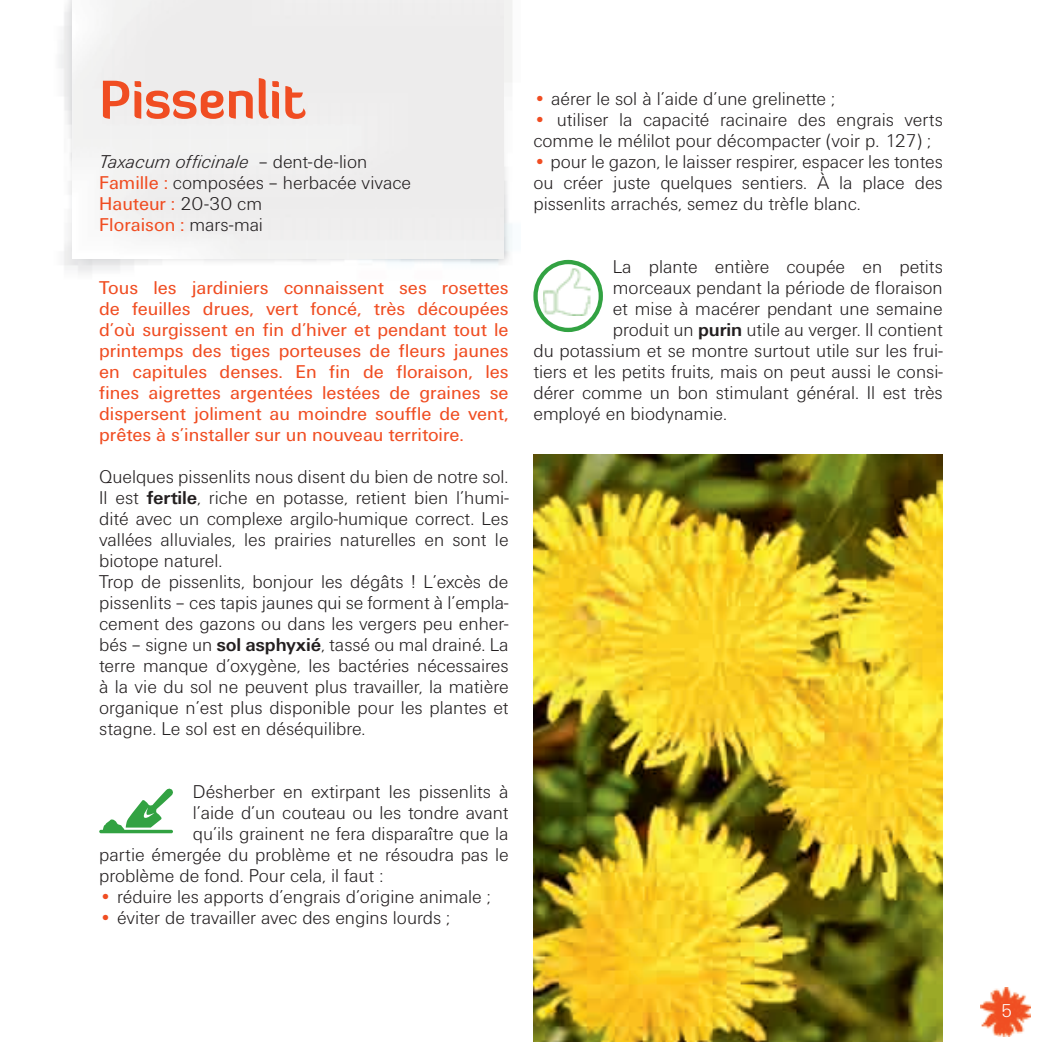
<style>
.page{position:relative;width:1042px;height:1042px;background:#fff}
.page>*{position:absolute;margin:0;border:0;box-sizing:border-box;transform-origin:0 0}
.t1{font:700 52.5px "Diavlo";color:#f04d22}
.t2{font:300 19.25px/21px "Unitus LH";color:#231f20}
.t3{font:19.25px/21px "Unitus";color:#f04d22}
.t4{font:300 19.25px "Unitus LH";color:#fff}
.s1{font-style:italic}
.s2{font-family:"Unitus";font-weight:400;color:#f04d22}
.s3{font-family:"Unitus LH";font-weight:300;color:#231f20}
.s4{font-family:"Unitus";font-weight:700}
.s5{color:#f04d22}
</style>
<div class="page">
<img style="left:980px;top:987px;width:51px;height:49px">
<img style="left:59px;top:0;width:453px;height:273px">
<div style="left:73px;top:0;width:430px;height:258px;background:#eeeded"></div>
<svg style="left:99px;top:788px;width:74px;height:45px"></svg>
<img style="left:543px;top:268px;width:47px;height:48px">
<div style="left:533px;top:260px;width:70px;height:72px;border:4px solid #32a242;border-radius:50%"></div>
<img style="left:533px;top:455px;width:410px;height:587px">
<h1 class="t1" style="left:99px;top:66px;width:208px">Pissenlit</h1>
<p class="t2" style="left:99px;top:151px;width:313px"><span class="s1">Taxacum officinale</span> – dent-de-lion<br><span class="s2">Famille :</span> composées – herbacée vivace</p>
<p class="t3" style="left:99px;top:193px;width:165px">Hauteur : <span class="s3">20-30 cm<br></span>Floraison : <span class="s3">mars-mai</span></p>
<p class="t3" style="left:99px;top:277px;width:411px;text-align:justify">Tous les jardiniers connaissent ses rosettes de feuilles drues, vert foncé, très découpées d’où surgissent en fin d’hiver et pendant tout le printemps des tiges porteuses de fleurs jaunes en capitules denses. En fin de floraison, les fines aigrettes argentées lestées de graines se dispersent joliment au moindre souffle de vent, prêtes à s’installer sur un nouveau territoire.</p>
<p class="t2" style="left:99px;top:466px;width:411px">Quelques pissenlits nous disent du bien de notre sol.<br>Il est <span class="s4">fertile</span>, riche en potasse, retient bien l’humi&shy;dité avec un complexe argilo-humique correct. Les vallées alluviales, les prairies naturelles en sont le biotope naturel.<br>Trop de pissenlits, bonjour les dégâts ! L’excès de pissenlits – ces tapis jaunes qui se forment à l’empla&shy;cement des gazons ou dans les vergers peu enher&shy;bés – signe un <span class="s4">sol asphyxié</span>, tassé ou mal drainé. La terre manque d’oxygène, les bactéries nécessaires à la vie du sol ne peuvent plus travailler, la matière organique n’est plus disponible pour les plantes et stagne. Le sol est en déséquilibre.</p>
<p class="t2" style="left:193px;top:781px;width:317px">Désherber en extirpant les pissenlits à</p>
<p class="t2" style="left:193px;top:802px;width:317px">l’aide d’un couteau ou les tondre avant</p>
<p class="t2" style="left:193px;top:823px;width:317px">qu’ils grainent ne fera disparaître que la</p>
<p class="t2" style="left:99px;top:844px;width:411px">partie émergée du problème et ne résoudra pas le</p>
<p class="t2" style="left:99px;top:865px;width:286px">problème de fond. Pour cela, il faut :</p>
<p class="t2" style="left:99px;top:886px;width:393px"><span class="s5">•</span> réduire les apports d’engrais d’origine animale ;</p>
<p class="t2" style="left:99px;top:907px;width:352px"><span class="s5">•</span> éviter de travailler avec des engins lourds ;</p>
<p class="t2" style="left:533px;top:88px;width:303px"><span class="s5">•</span> aérer le sol à l’aide d’une grelinette ;</p>
<p class="t2" style="left:533px;top:109px;width:411px"><span class="s5">•</span> utiliser la capacité racinaire des engrais verts comme le mélilot pour décompacter (voir p. 127) ;</p>
<p class="t2" style="left:533px;top:151px;width:411px;text-align:justify"><span class="s5">•</span> pour le gazon, le laisser respirer, espacer les tontes ou créer juste quelques sentiers. À la place des pissenlits arrachés, semez du trèfle blanc.</p>
<p class="t2" style="left:613px;top:256px;width:331px">La plante entière coupée en petits</p>
<p class="t2" style="left:613px;top:277px;width:331px">morceaux pendant la période de floraison</p>
<p class="t2" style="left:613px;top:298px;width:331px">et mise à macérer pendant une semaine</p>
<p class="t2" style="left:613px;top:319px;width:331px">produit un <span class="s4">purin</span> utile au verger. Il contient</p>
<p class="t2" style="left:533px;top:340px;width:411px">du potassium et se montre surtout utile sur les frui-</p>
<p class="t2" style="left:533px;top:361px;width:411px">tiers et les petits fruits, mais on peut aussi le consi-</p>
<p class="t2" style="left:533px;top:382px;width:411px">dérer comme un bon stimulant général. Il est très</p>
<p class="t2" style="left:533px;top:403px;width:195px">employé en biodynamie.</p>
<p class="t4" style="left:1000px;top:1000px;width:13px">5</p>
</div>
